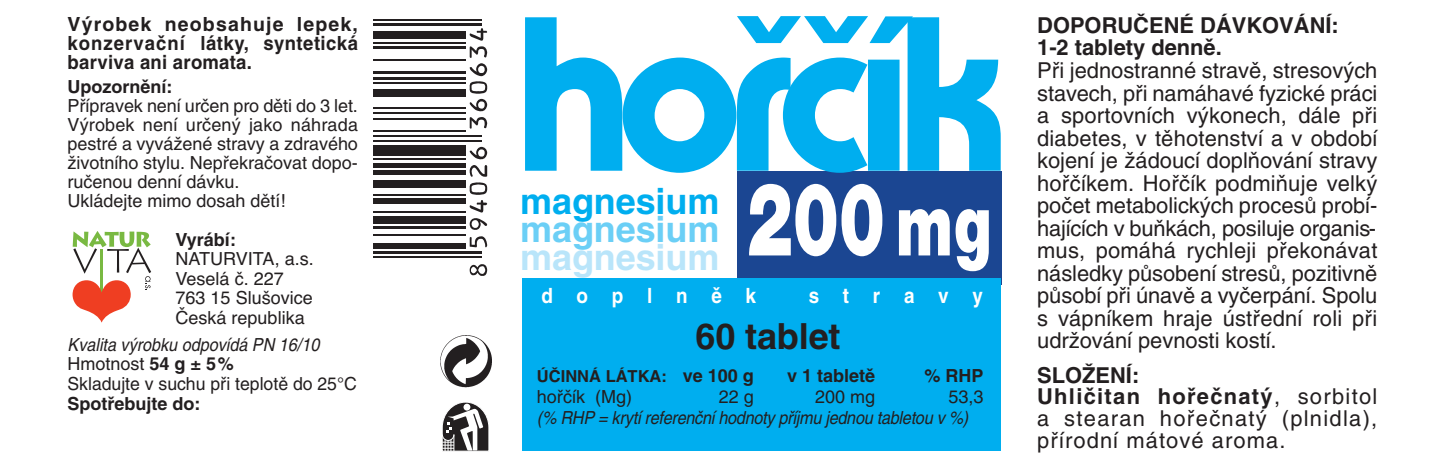
<style>
.page{position:relative;width:1446px;height:468px;background:#fff}
.page>*{position:absolute;margin:0;border:0;box-sizing:border-box;transform-origin:0 0}
.t1{font:500 229.8px "Pump DCE";letter-spacing:-.05em;color:#00aeef}
.t2{font:900 101.7px "Helvetica Neue CE";color:#fff;scale:.68 1}
.t3{font:700 36px "Helvetica CE";letter-spacing:-.005em;color:#00aeef}
.t4{font:700 36px "Helvetica CE";letter-spacing:-.005em;color:#6bcff6}
.t5{font:700 36px "Helvetica CE";letter-spacing:-.005em;color:#b9e5fa}
.t6{font:700 36px "Helvetica CE";letter-spacing:-.005em;color:#231f20}
.t7{font:21.9px/22.5px "Helvetica CE";letter-spacing:.01em;color:#231f20;text-align:justify}
.t8{font:21.9px/21.6px "Helvetica CE";letter-spacing:.06em;color:#231f20}
.t9{font:700 21.9px/22.5px "Helvetica CE";color:#231f20}
.t10{font:700 21px "Helvetica CE";letter-spacing:1.255em;color:#fff;scale:.9 1}
.t11{font:700 19.5px/18.9px "Helvetica CE";letter-spacing:.025em;color:#231f20;text-align:justify}
.t12{font:18px/18.9px "Helvetica CE";color:#231f20;text-align:justify}
.t13{font:18px/19.5px "Helvetica";color:#231f20}
.t14{font:italic 18px "Helvetica CE";letter-spacing:-.015em;color:#231f20;scale:.9 1}
.t15{font:700 18px "Helvetica CE";color:#231f20}
.t16{font:700 18px "Helvetica";color:#231f20}
.t17{font:700 16.5px "Helvetica CE";color:#231f20}
.s1{font-style:italic}
.s2{font-weight:700}
.s3{font-family:"Helvetica Neue CE";font-weight:700}
.s4{font-size:87px}
.s5{font-size:18px}
</style>
<div class="page">
<div style="left:737px;top:171px;width:264px;height:113px;background:#1b4692"></div>
<div style="left:522px;top:278px;width:479px;height:173px;background:#00aeef"></div>
<svg style="left:73px;top:231px;width:78px;height:91px"></svg>
<svg style="left:442px;top:402px;width:47px;height:49px"></svg>
<img style="left:440px;top:335px;width:51px;height:52px">
<hr style="left:373px;top:256px;width:108px;height:2px;background:#231f20">
<hr style="left:373px;top:251px;width:108px;height:3px;background:#231f20">
<div style="left:373px;top:243px;width:93px;height:5px;background:#231f20"></div>
<hr style="left:373px;top:234px;width:93px;height:2px;background:#231f20">
<hr style="left:373px;top:226px;width:93px;height:2px;background:#231f20">
<div style="left:373px;top:216px;width:93px;height:7px;background:#231f20"></div>
<hr style="left:373px;top:211px;width:93px;height:2px;background:#231f20">
<div style="left:373px;top:198px;width:93px;height:5px;background:#231f20"></div>
<hr style="left:373px;top:193px;width:93px;height:2px;background:#231f20">
<div style="left:373px;top:180px;width:93px;height:8px;background:#231f20"></div>
<div style="left:373px;top:170px;width:93px;height:5px;background:#231f20"></div>
<div style="left:373px;top:163px;width:93px;height:5px;background:#231f20"></div>
<hr style="left:373px;top:158px;width:93px;height:2px;background:#231f20">
<div style="left:373px;top:145px;width:93px;height:10px;background:#231f20"></div>
<hr style="left:373px;top:140px;width:108px;height:2px;background:#231f20">
<hr style="left:373px;top:135px;width:108px;height:2px;background:#231f20">
<hr style="left:373px;top:130px;width:93px;height:2px;background:#231f20">
<hr style="left:373px;top:118px;width:93px;height:2px;background:#231f20">
<hr style="left:373px;top:112px;width:93px;height:2px;background:#231f20">
<hr style="left:373px;top:107px;width:93px;height:2px;background:#231f20">
<div style="left:373px;top:90px;width:93px;height:7px;background:#231f20"></div>
<hr style="left:373px;top:82px;width:93px;height:2px;background:#231f20">
<hr style="left:373px;top:77px;width:93px;height:2px;background:#231f20">
<hr style="left:373px;top:72px;width:93px;height:2px;background:#231f20">
<hr style="left:373px;top:59px;width:93px;height:2px;background:#231f20">
<hr style="left:373px;top:46px;width:93px;height:3px;background:#231f20">
<hr style="left:373px;top:42px;width:93px;height:2px;background:#231f20">
<div style="left:373px;top:31px;width:93px;height:8px;background:#231f20"></div>
<hr style="left:373px;top:24px;width:108px;height:2px;background:#231f20">
<hr style="left:373px;top:19px;width:108px;height:2px;background:#231f20">
<svg style="left:469px;top:264px;width:18px;height:12px"></svg>
<svg style="left:469px;top:236px;width:18px;height:11px"></svg>
<svg style="left:469px;top:165px;width:18px;height:65px"></svg>
<svg style="left:470px;top:147px;width:17px;height:12px"></svg>
<svg style="left:470px;top:117px;width:17px;height:12px"></svg>
<svg style="left:469px;top:28px;width:18px;height:83px"></svg>
<p class="t11" style="left:68px;top:17px;width:292px">V˘robek neobsahuje lepek, konzervaãní látky, syntetická barviva ani aromata.</p>
<p class="t15" style="left:68px;top:80px;width:106px">Upozornûní:</p>
<p class="t12" style="left:68px;top:98px;width:292px">Pfiípravek není urãen pro dûti do 3 let.<br>V˘robek není urãen˘ jako náhrada pestré a vyváÏené stravy a zdravého Ïivotního stylu. Nepfiekraãovat dopo&shy;ruãenou denní dávku.</p>
<p class="t13" style="left:68px;top:190px;width:220px">Ukládejte mimo dosah dětí!</p>
<p class="t16" style="left:176px;top:229px;width:62px">Vyrábí:</p>
<p class="t13" style="left:176px;top:249px;width:140px">NATURVITA, a.s.<br>Veselá č. 227<br>763 15 Slušovice<br>Česká republika</p>
<p class="t12" style="left:68px;top:336px;width:291px;text-align:left"><span class="s1">Kvalita v˘robku odpovídá PN 16/10<br></span>Hmotnost <span class="s2">54 g</span> <span class="s3">±</span> <span class="s2">5%<br></span>Skladujte v suchu pfii teplotû do 25°C</p>
<p class="t15" style="left:68px;top:397px;width:134px">Spotfiebujte do:</p>
<h1 class="t1" style="left:516px;top:4px;width:492px">hořčík</h1>
<h3 class="t3" style="left:520px;top:188px;width:201px">magnesium</h3>
<h3 class="t4" style="left:520px;top:216px;width:201px">magnesium</h3>
<h3 class="t5" style="left:520px;top:244px;width:201px">magnesium</h3>
<h2 class="t2" style="left:747px;top:181px;width:362px">200 <span class="s4">mg</span></h2>
<p class="t10" style="left:541px;top:287px;width:240px">doplnûk</p>
<p class="t10" style="left:809px;top:287px;width:195px">stravy</p>
<h3 class="t6" style="left:695px;top:323px;width:147px">60 tablet</h3>
<p class="t17" style="left:537px;top:370px;width:218px">ÚâINNÁ LÁTKA: <span class="s5">ve 100 g</span></p>
<p class="t15" style="left:787px;top:369px;width:89px">v 1 tabletû</p>
<p class="t15" style="left:924px;top:369px;width:61px">% RHP</p>
<p class="t12" style="left:537px;top:389px;width:97px">hofiãík (Mg)</p>
<p class="t12" style="left:719px;top:389px;width:36px">22 g</p>
<p class="t12" style="left:815px;top:389px;width:61px">200 mg</p>
<p class="t12" style="left:948px;top:389px;width:36px">53,3</p>
<p class="t14" style="left:537px;top:409px;width:481px">(% RHP = krytí referenãní hodnoty pfiíjmu jednou tabletou v %)</p>
<p class="t9" style="left:1037px;top:16px;width:303px">DOPORUâENÉ DÁVKOVÁNÍ:<br>1-2 tablety dennû.</p>
<p class="t7" style="left:1037px;top:61px;width:342px">Pfii jednostranné stravû, stresov˘ch stavech, pfii namáhavé fyzické práci a sportovních v˘konech, dále pfii diabetes, v tûhotenství a v období kojení je Ïádoucí doplÀování stravy hofiãíkem. Hofiãík podmiÀuje velk˘ poãet metabolick˘ch procesÛ probí&shy;hajících v buÀkách, posiluje organis&shy;mus, pomáhá rychleji pfiekonávat následky pÛsobení stresÛ, pozitivnû pÛsobí pfii únavû a vyãerpání. Spolu s vápníkem hraje ústfiední roli pfii udrÏování pevnosti kostí.</p>
<p class="t8" style="left:1037px;top:366px;width:342px"><span class="s2">SLOÎENÍ:<br>Uhliãitan hofieãnat˘</span>, sorbitol a stearan hofieãnat˘ (plnidla), pfiírodní mátové aroma.</p>
</div>
